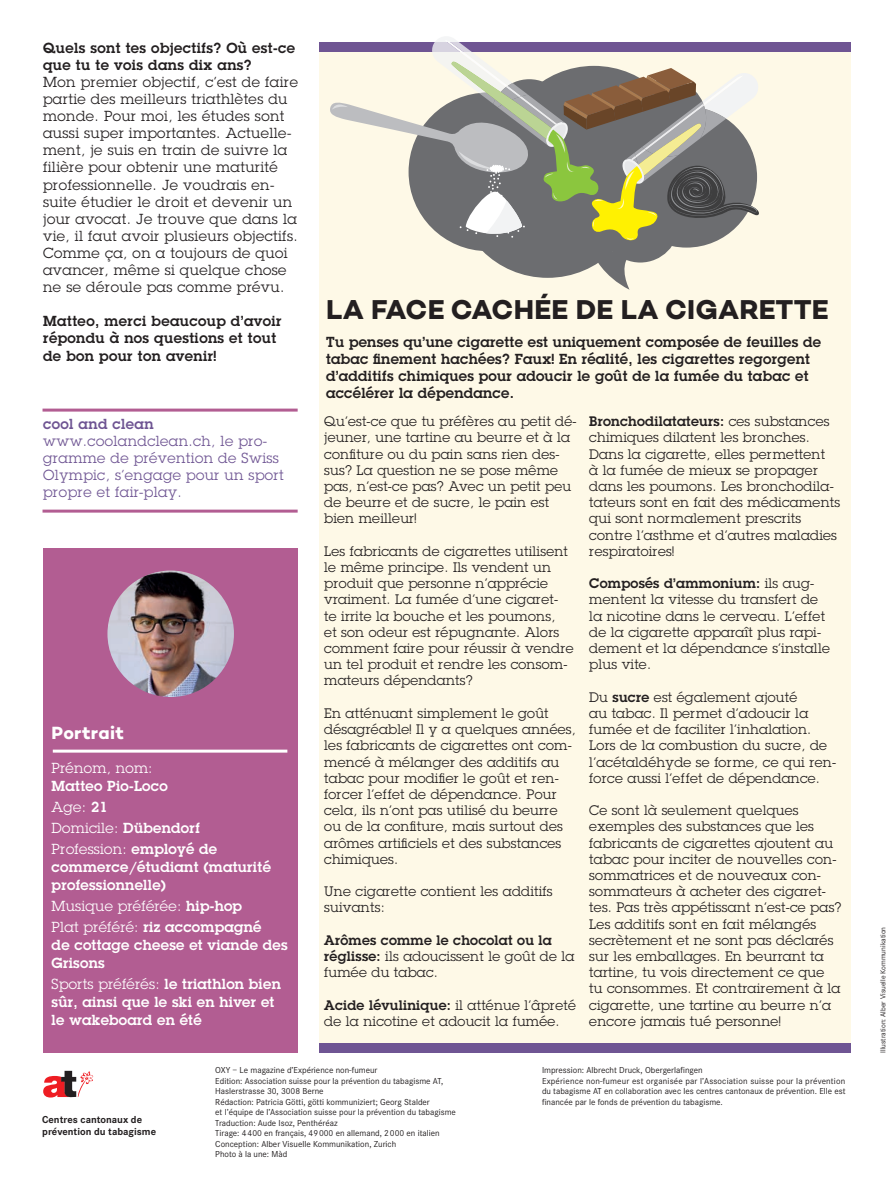
<style>
.page{position:relative;width:893px;height:1191px;background:#fff}
.page>*{position:absolute;margin:0;border:0;box-sizing:border-box;transform-origin:0 0}
.t1{font:700 27.75px "Campton";letter-spacing:.01em;color:#231f20}
.t2{font:700 18px "Campton";letter-spacing:.02em;color:#fff}
.t3{font:14.25px/17.1px "Lubalin Graph";letter-spacing:.03em;color:#231f20}
.t4{font:600 14.25px/17.1px "Lubalin Graph";letter-spacing:.02em;color:#231f20}
.t5{font:600 14.25px/18px "Lubalin Graph";letter-spacing:.02em;color:#fff}
.t6{font:14.25px/17.1px "Lubalin Graph";letter-spacing:.03em;color:#6f5593}
.t7{font:14.25px/21px "Lubalin Graph";letter-spacing:.02em;color:#fff}
.t8{font:600 14.25px "Lubalin Graph";letter-spacing:.03em;color:#6f5593}
.t9{font:13.5px/16.2px "Lubalin Graph";letter-spacing:.02em;color:#231f20}
.t10{font:700 10.5px/12px "Corporate S";color:#231f20}
.t11{font:9px/10.5px "Corporate S";color:#231f20}
.t12{font:7.5px "Corporate S";color:#231f20}
.s1{font-weight:400}
.s2{font-weight:600}
</style>
<div class="page">
<div style="left:319px;top:52px;width:531px;height:991px;background:#fef9e7"></div>
<div style="left:43px;top:548px;width:255px;height:504px;background:#b25d92"></div>
<div style="left:319px;top:1043px;width:531px;height:9px;background:#6f5593"></div>
<hr style="left:43px;top:408px;width:255px;height:3px;background:#b25d92">
<hr style="left:43px;top:509px;width:255px;height:3px;background:#b25d92">
<hr style="left:53px;top:749px;width:234px;height:3px;background:#fff">
<img style="left:107px;top:570px;width:127px;height:127px;border-radius:63px">
<div style="left:319px;top:43px;width:531px;height:9px;background:#6f5593"></div>
<svg style="left:328px;top:37px;width:432px;height:253px"></svg>
<svg style="left:43px;top:1070px;width:50px;height:27px"></svg>
<p class="t4" style="left:43px;top:39px;width:253px">Quels sont tes objectifs? Où est-ce que tu te vois dans dix ans?</p>
<p class="t3" style="left:43px;top:73px;width:256px">Mon premier objectif, c’est de faire partie des meilleurs triathlètes du monde. Pour moi, les études sont aussi super importantes. Actuelle&shy;ment, je suis en train de suivre la filière pour obtenir une maturité professionnelle. Je voudrais en&shy;suite étudier le droit et devenir un jour avocat. Je trouve que dans la vie, il faut avoir plusieurs objectifs.<br>Comme ça, on a toujours de quoi avancer, même si quelque chose ne se déroule pas comme prévu.</p>
<p class="t4" style="left:43px;top:312px;width:240px">Matteo, merci beaucoup d’avoir répondu à nos questions et tout de bon pour ton avenir!</p>
<p class="t8" style="left:43px;top:414px;width:112px">cool and clean</p>
<p class="t6" style="left:43px;top:432px;width:242px">www.coolandclean.ch, le pro&shy;gramme de prévention de Swiss<br>Olympic, s’engage pour un sport propre et fair-play.</p>
<h2 class="t2" style="left:52px;top:721px;width:74px">Portrait</h2>
<p class="t7" style="left:52px;top:757px;width:102px">Prénom, nom:</p>
<p class="t5" style="left:52px;top:775px;width:167px;line-height:21px">Matteo Pio-Loco<br><span class="s1">Age:</span> 21<br><span class="s1">Domicile:</span> Dübendorf<br><span class="s1">Profession:</span> employé de</p>
<p class="t5" style="left:52px;top:857px;width:221px">commerce/étudiant (maturité professionnelle)</p>
<p class="t7" style="left:52px;top:895px;width:211px">Musique préférée: <span class="s2">hip-hop<br></span>Plat préféré: <span class="s2">riz accompagné</span></p>
<p class="t5" style="left:52px;top:935px;width:237px">de cottage cheese et viande des<br>Grisons</p>
<p class="t5" style="left:52px;top:974px;width:231px"><span class="s1">Sports préférés:</span> le triathlon bien sûr, ainsi que le ski en hiver et le wakeboard en été</p>
<h1 class="t1" style="left:326px;top:292px;width:504px">LA FACE CACHÉE DE LA CIGARETTE</h1>
<p class="t4" style="left:326px;top:333px;width:497px">Tu penses qu’une cigarette est uniquement composée de feuilles de tabac finement hachées? Faux! En réalité, les cigarettes regorgent d’additifs chimiques pour adoucir le goût de la fumée du tabac et accélérer la dépendance.</p>
<p class="t9" style="left:324px;top:413px;width:254px">Qu’est-ce que tu préfères au petit dé&shy;jeuner, une tartine au beurre et à la confiture ou du pain sans rien des&shy;sus? La question ne se pose même pas, n’est-ce pas? Avec un petit peu de beurre et de sucre, le pain est bien meilleur!</p>
<p class="t9" style="left:324px;top:543px;width:251px">Les fabricants de cigarettes utilisent le même principe. Ils vendent un produit que personne n’apprécie vraiment. La fumée d’une cigaret&shy;te irrite la bouche et les poumons,<br>et son odeur est répugnante. Alors comment faire pour réussir à vendre un tel produit et rendre les consom&shy;mateurs dépendants?</p>
<p class="t9" style="left:324px;top:705px;width:253px">En atténuant simplement le goût désagréable! Il y a quelques années, les fabricants de cigarettes ont com&shy;mencé à mélanger des additifs au tabac pour modifier le goût et ren&shy;forcer l’effet de dépendance. Pour cela, ils n’ont pas utilisé du beurre ou de la confiture, mais surtout des arômes artificiels et des substances chimiques.</p>
<p class="t9" style="left:324px;top:883px;width:230px">Une cigarette contient les additifs suivants:</p>
<p class="t9" style="left:324px;top:931px;width:252px"><span class="s2">Arômes comme le chocolat ou la réglisse:</span> ils adoucissent le goût de la fumée du tabac.</p>
<p class="t9" style="left:324px;top:996px;width:253px"><span class="s2">Acide lévulinique:</span> il atténue l’âpreté de la nicotine et adoucit la fumée.</p>
<p class="t9" style="left:589px;top:413px;width:252px"><span class="s2">Bronchodilatateurs:</span> ces substances chimiques dilatent les bronches.<br>Dans la cigarette, elles permettent<br>à la fumée de mieux se propager dans les poumons. Les bronchodila&shy;tateurs sont en fait des médicaments qui sont normalement prescrits contre l’asthme et d’autres maladies respiratoires!</p>
<p class="t9" style="left:589px;top:575px;width:242px"><span class="s2">Composés d’ammonium:</span> ils aug&shy;mentent la vitesse du transfert de la nicotine dans le cerveau. L’effet de la cigarette apparaît plus rapi&shy;dement et la dépendance s’installe plus vite.</p>
<p class="t9" style="left:589px;top:688px;width:248px">Du <span class="s2">sucre</span> est également ajouté<br>au tabac. Il permet d’adoucir la fumée et de faciliter l’inhalation.<br>Lors de la combustion du sucre, de l’acétaldéhyde se forme, ce qui ren&shy;force aussi l’effet de dépendance.</p>
<p class="t9" style="left:589px;top:802px;width:254px">Ce sont là seulement quelques exemples des substances que les fabricants de cigarettes ajoutent au tabac pour inciter de nouvelles con&shy;sommatrices et de nouveaux con&shy;sommateurs à acheter des cigaret&shy;tes. Pas très appétissant n’est-ce pas?<br>Les additifs sont en fait mélangés secrètement et ne sont pas déclarés sur les emballages. En beurrant ta tartine, tu vois directement ce que<br>tu consommes. Et contrairement à la cigarette, une tartine au beurre n’a encore jamais tué personne!</p>
<p class="t10" style="left:42px;top:1113px;width:115px">Centres cantonaux de prévention du tabagisme</p>
<p class="t11" style="left:215px;top:1065px;width:242px">OXY – Le magazine d’Expérience non-fumeur<br>Edition: Association suisse pour la prévention du tabagisme AT, Haslerstrasse 30, 3008 Berne<br>Rédaction: Patricia Götti, götti kommuniziert; Georg Stalder<br>et l’équipe de l’Association suisse pour la prévention du tabagisme Traduction: Aude Isoz, Penthéréaz<br>Tirage: 4400 en français, 49000 en allemand, 2000 en italien Conception: Alber Visuelle Kommunikation, Zurich<br>Photo à la une: Màd</p>
<p class="t11" style="left:542px;top:1065px;width:305px">Impression: Albrecht Druck, Obergerlafingen<br>Expérience non-fumeur est organisée par l’Association suisse pour la prévention du tabagisme AT en collaboration avec les centres cantonaux de prévention. Elle est financée par le fonds de prévention du tabagisme.</p>
<p class="t12" style="left:879px;top:1052px;width:127px;rotate:-90deg">Illustration: Alber Visuelle Kommunikation</p>
</div>
